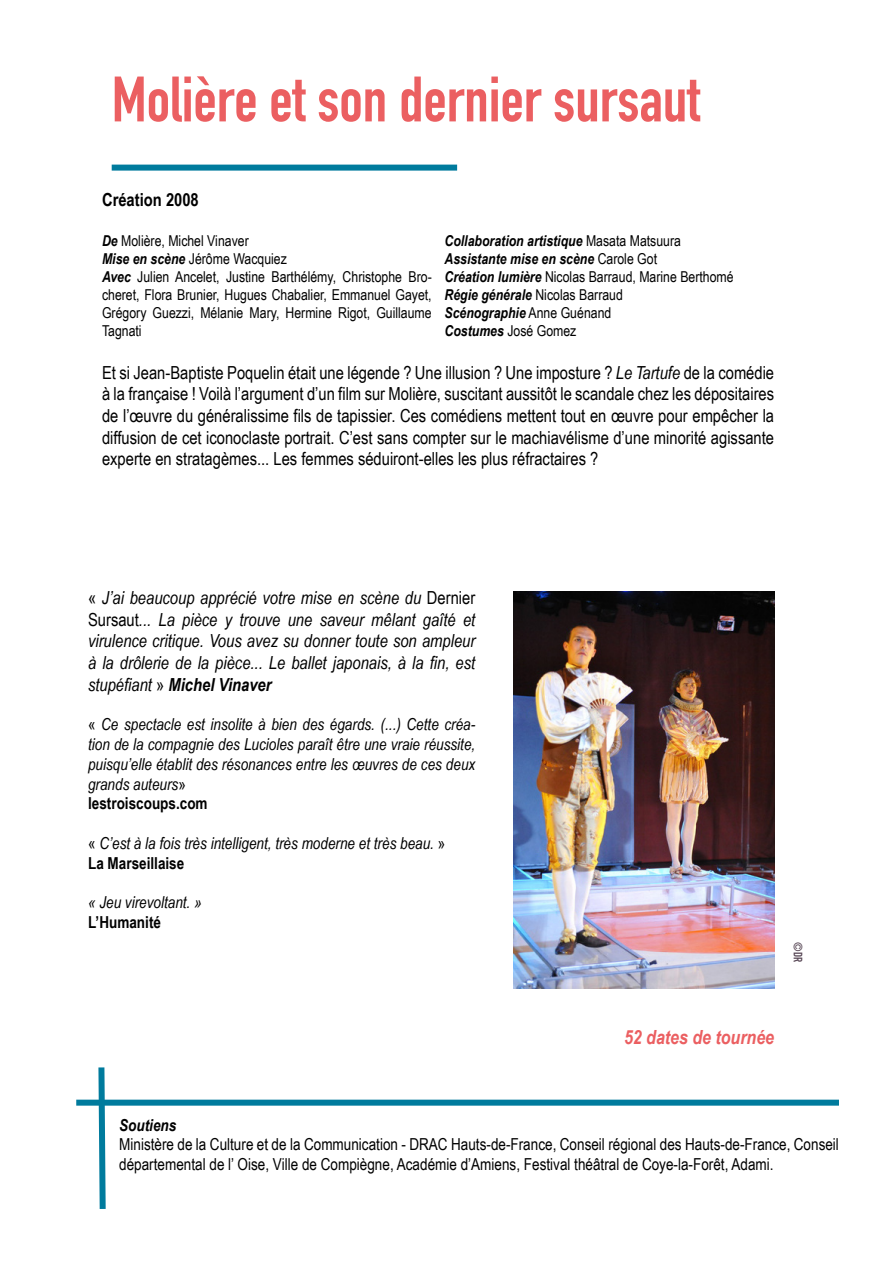
<style>
.page{position:relative;width:893px;height:1263px;background:#fff}
.page>*{position:absolute;margin:0;border:0;box-sizing:border-box;transform-origin:0 0}
.t1{font:700 63px "DIN Condensed";color:#eb5f61}
.t2{font:italic 700 19.5px "Arial Narrow";color:#eb5f61}
.t3{font:18px/21.6px "Arial Narrow";color:#000;text-align:justify}
.t4{font:italic 18px/21.6px "Arial Narrow";color:#000;text-align:justify}
.t5{font:700 18px "Arial Narrow";color:#000}
.t6{font:italic 16.5px/19.8px "Arial Narrow";color:#000}
.t7{font:16.5px/19.8px "Arial Narrow";color:#000}
.t8{font:700 16.5px "Arial Narrow";color:#000}
.t9{font:italic 700 16.5px "Arial Narrow";color:#000}
.t10{font:15px/18px "Arial Narrow";color:#000}
.t11{font:italic 700 15px/18px "Arial Narrow";color:#000}
.t12{font:700 12px "DIN Condensed";color:#554453}
.s1{font-weight:700;font-style:italic}
.s2{font-weight:400;font-style:normal}
.s3{font-style:italic}
.s4{font-style:normal}
.s5{font-weight:700}
.s6{font-weight:700;font-style:normal}
</style>
<div class="page">
<div style="left:112px;top:165px;width:345px;height:6px;background:#007b9d"></div>
<img style="left:513px;top:591px;width:261px;height:397px">
<div style="left:76px;top:1100px;width:763px;height:6px;background:#007b9d"></div>
<svg style="left:95px;top:1067px;width:14px;height:142px"></svg>
<h1 class="t1" style="left:112px;top:57px;width:590px">Molière et son dernier sursaut</h1>
<p class="t5" style="left:102px;top:186px;width:98px">Création 2008</p>
<p class="t10" style="left:102px;top:231px;width:331px"><span class="s1">De</span> Molière, Michel Vinaver<br><span class="s1">Mise en scène</span> Jérôme Wacquiez<br><span class="s1">Avec</span> Julien Ancelet, Justine Barthélémy, Christophe Bro&shy;cheret, Flora Brunier, Hugues Chabalier, Emmanuel Gayet, Grégory Guezzi, Mélanie Mary, Hermine Rigot, Guillaume Tagnati</p>
<p class="t11" style="left:444px;top:231px;width:291px">Collaboration artistique <span class="s2">Masata Matsuura </span>Assistante mise en scène <span class="s2">Carole Got<br></span>Création lumière <span class="s2">Nicolas Barraud, Marine Berthomé </span>Régie générale <span class="s2">Nicolas Barraud<br></span>Scénographie <span class="s2">Anne Guénand<br></span>Costumes <span class="s2">José Gomez</span></p>
<p class="t3" style="left:102px;top:361px;width:674px">Et si Jean-Baptiste Poquelin était une légende ? Une illusion ? Une imposture ? <span class="s3">Le Tartufe</span> de la comédie à la française ! Voilà l’argument d’un film sur Molière, suscitant aussitôt le scandale chez les dépositaires de l’œuvre du généralissime fils de tapissier. Ces comédiens mettent tout en œuvre pour empêcher la diffusion de cet iconoclaste portrait. C’est sans compter sur le machiavélisme d’une minorité agissante experte en stratagèmes... Les femmes séduiront-elles les plus réfractaires ?</p>
<p class="t4" style="left:88px;top:587px;width:389px"><span class="s4">«</span> J’ai beaucoup apprécié votre mise en scène du <span class="s4">Dernier Sursaut</span>... La pièce y trouve une saveur mêlant gaîté et virulence critique. Vous avez su donner toute son ampleur à la drôlerie de la pièce... Le ballet japonais, à la fin, est stupéfiant <span class="s4">»</span> <span class="s5">Michel Vinaver</span></p>
<p class="t6" style="left:88px;top:714px;width:389px"><span class="s4">«</span> Ce spectacle est insolite à bien des égards. (...) Cette créa&shy;tion de la compagnie des Lucioles paraît être une vraie réussite, puisqu’elle établit des résonances entre les œuvres de ces deux grands auteurs<span class="s4">»<br></span><span class="s6">lestroiscoups.com</span></p>
<p class="t6" style="left:88px;top:833px;width:359px"><span class="s4">«</span> C’est à la fois très intelligent, très moderne et très beau. <span class="s4">»<br></span><span class="s6">La Marseillaise</span></p>
<p class="t6" style="left:88px;top:892px;width:115px">« Jeu virevoltant. »</p>
<p class="t8" style="left:88px;top:910px;width:74px">L’Humanité</p>
<p class="t12" style="left:806px;top:942px;width:21px;rotate:90deg">©DR</p>
<p class="t2" style="left:624px;top:1023px;width:152px">52 dates de tournée</p>
<p class="t9" style="left:119px;top:1112px;width:59px">Soutiens</p>
<p class="t7" style="left:119px;top:1134px;width:721px">Ministère de la Culture et de la Communication - DRAC Hauts-de-France, Conseil régional des Hauts-de-France, Conseil départemental de l’ Oise, Ville de Compiègne, Académie d’Amiens, Festival théâtral de Coye-la-Forêt, Adami.</p>
</div>
